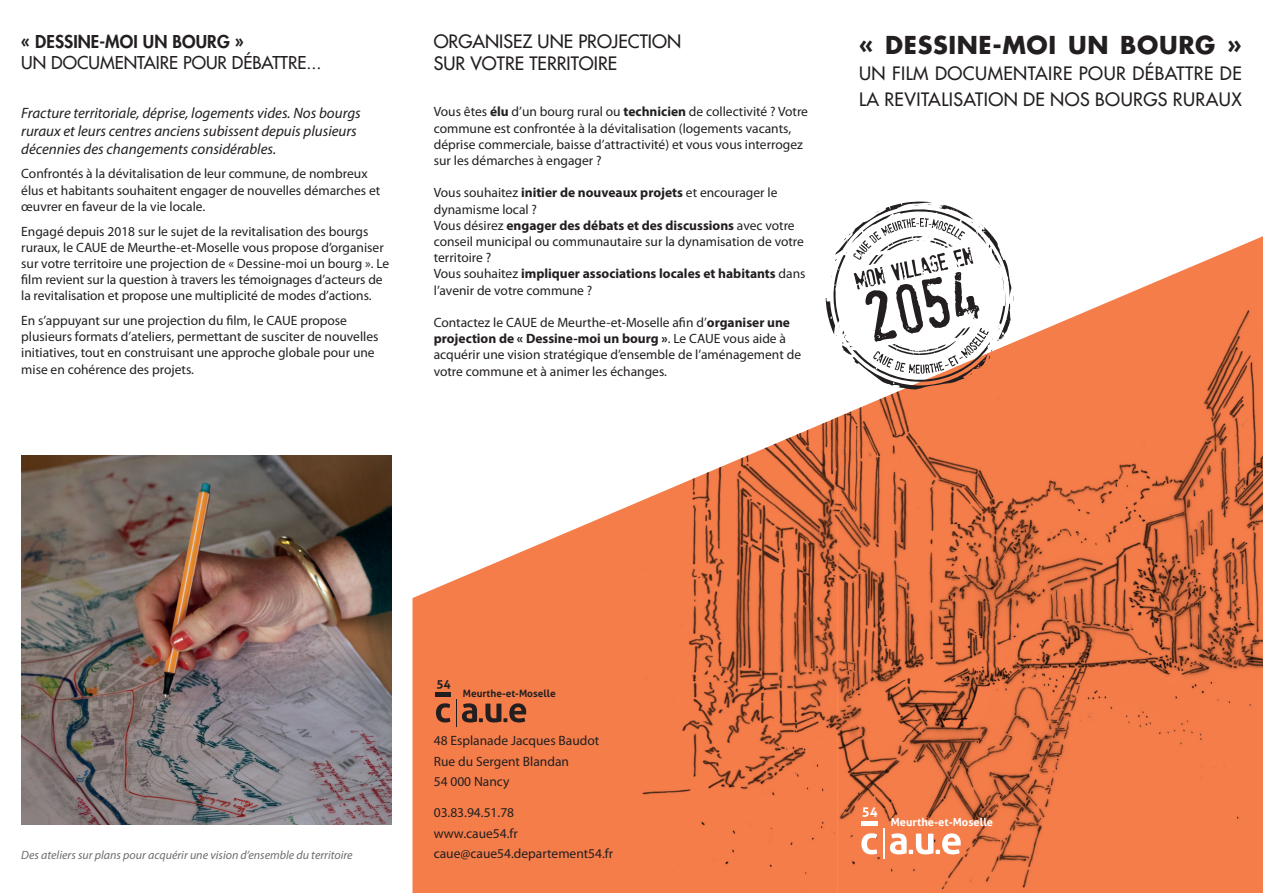
<style>
.page{position:relative;width:1263px;height:893px;background:#fff}
.page>*{position:absolute;margin:0;border:0;box-sizing:border-box;transform-origin:0 0}
.t1{font:700 24px "Futura";letter-spacing:.025em;color:#231f20}
.t2{font:18px/26.2px "Futura";letter-spacing:.025em;color:#231f20}
.t3{font:18px/21.6px "Futura";color:#231f20}
.t4{font:17.25px "Futura";color:#231f20}
.t5{font:800 17.25px "Futura";letter-spacing:.005em;color:#231f20}
.t6{font:italic 15px/18px "Myriad Pro";color:#231f20}
.t7{font:13.5px/16.2px "Myriad Pro";color:#231f20}
.t8{font:700 13.2px "Aller";color:#fff}
.t9{font:italic 12px "Myriad Pro";color:#6c6d70}
.t10{font:700 12px "Aller";color:#231f20}
.t11{font:700 11.1px "Aller";color:#fff}
.t12{font:700 10.2px "Aller";color:#231f20}
.s1{font-weight:700}
</style>
<div class="page">
<svg style="left:1134px;top:236px;width:129px;height:55px"></svg>
<svg style="left:412px;top:502px;width:226px;height:391px;background:#f58d61"></svg>
<img style="left:638px;top:291px;width:625px;height:602px">
<hr style="left:883px;top:829px;width:1px;height:30px;background:#fff">
<svg style="left:861px;top:833px;width:16px;height:21px"></svg>
<svg style="left:890px;top:833px;width:71px;height:21px"></svg>
<hr style="left:861px;top:821px;width:17px;height:4px;background:#fff">
<svg style="left:436px;top:703px;width:14px;height:19px"></svg>
<svg style="left:456px;top:699px;width:70px;height:28px;background:#ac5c3b"></svg>
<hr style="left:436px;top:692px;width:15px;height:4px;background:#231f20">
<img style="left:21px;top:455px;width:370px;height:370px">
<svg style="left:826px;top:201px;width:188px;height:188px"></svg>
<p class="t5" style="left:21px;top:31px;width:224px">« DESSINE-MOI UN BOURG »</p>
<p class="t4" style="left:21px;top:52px;width:302px">UN DOCUMENTAIRE POUR DÉBATTRE...</p>
<p class="t6" style="left:21px;top:103px;width:341px">Fracture territoriale, déprise, logements vides. Nos bourgs ruraux et leurs centres anciens subissent depuis plusieurs décennies des changements considérables.</p>
<p class="t7" style="left:21px;top:166px;width:361px">Confrontés à la dévitalisation de leur commune, de nombreux élus et habitants souhaitent engager de nouvelles démarches et œuvrer en faveur de la vie locale.</p>
<p class="t7" style="left:21px;top:223px;width:370px">Engagé depuis 2018 sur le sujet de la revitalisation des bourgs ruraux, le CAUE de Meurthe-et-Moselle vous propose d’organiser sur votre territoire une projection de « Dessine-moi un bourg ». Le film revient sur la question à travers les témoignages d’acteurs de la revitalisation et propose une multiplicité de modes d’actions.</p>
<p class="t7" style="left:21px;top:312px;width:359px">En s’appuyant sur une projection du film, le CAUE propose plusieurs formats d’ateliers, permettant de susciter de nouvelles initiatives, tout en construisant une approche globale pour une mise en cohérence des projets.</p>
<h2 class="t3" style="left:434px;top:31px;width:249px">ORGANISEZ UNE PROJECTION<br>SUR VOTRE TERRITOIRE</h2>
<p class="t7" style="left:434px;top:104px;width:376px">Vous êtes <span class="s1">élu</span> d’un bourg rural ou <span class="s1">technicien</span> de collectivité ? Votre commune est confrontée à la dévitalisation (logements vacants, déprise commerciale, baisse d’attractivité) et vous vous interrogez sur les démarches à engager ?</p>
<p class="t7" style="left:434px;top:185px;width:373px">Vous souhaitez <span class="s1">initier de nouveaux projets</span> et encourager le dynamisme local ?<br>Vous désirez <span class="s1">engager des débats et des discussions</span> avec votre conseil municipal ou communautaire sur la dynamisation de votre territoire ?<br>Vous souhaitez <span class="s1">impliquer associations locales et habitants</span> dans l’avenir de votre commune ?</p>
<p class="t7" style="left:434px;top:314px;width:369px">Contactez le CAUE de Meurthe-et-Moselle afin d’<span class="s1">organiser une projection de « Dessine-moi un bourg »</span>. Le CAUE vous aide à acquérir une vision stratégique d’ensemble de l’aménagement de votre commune et à animer les échanges.</p>
<h1 class="t1" style="left:859px;top:29px;width:384px">« DESSINE-MOI UN BOURG »</h1>
<h2 class="t2" style="left:859px;top:60px;width:384px">UN FILM DOCUMENTAIRE POUR DÉBATTRE DE<br>LA REVITALISATION DE NOS BOURGS RURAUX</h2>
<p class="t9" style="left:21px;top:847px;width:333px">Des ateliers sur plans pour acquérir une vision d’ensemble du territoire</p>
<p class="t10" style="left:436px;top:676px;width:16px">54</p>
<p class="t12" style="left:463px;top:687px;width:95px">Meurthe-et-Moselle</p>
<p class="t7" style="left:434px;top:730px;width:167px;line-height:20.4px">48 Esplanade Jacques Baudot<br>Rue du Sergent Blandan<br>54 000 Nancy</p>
<p class="t7" style="left:434px;top:802px;width:181px;line-height:20.4px">03.83.94.51.78<br>www.caue54.fr caue@caue54.departement54.fr</p>
<p class="t8" style="left:862px;top:803px;width:17px">54</p>
<p class="t11" style="left:891px;top:815px;width:104px">Meurthe-et-Moselle</p>
</div>
